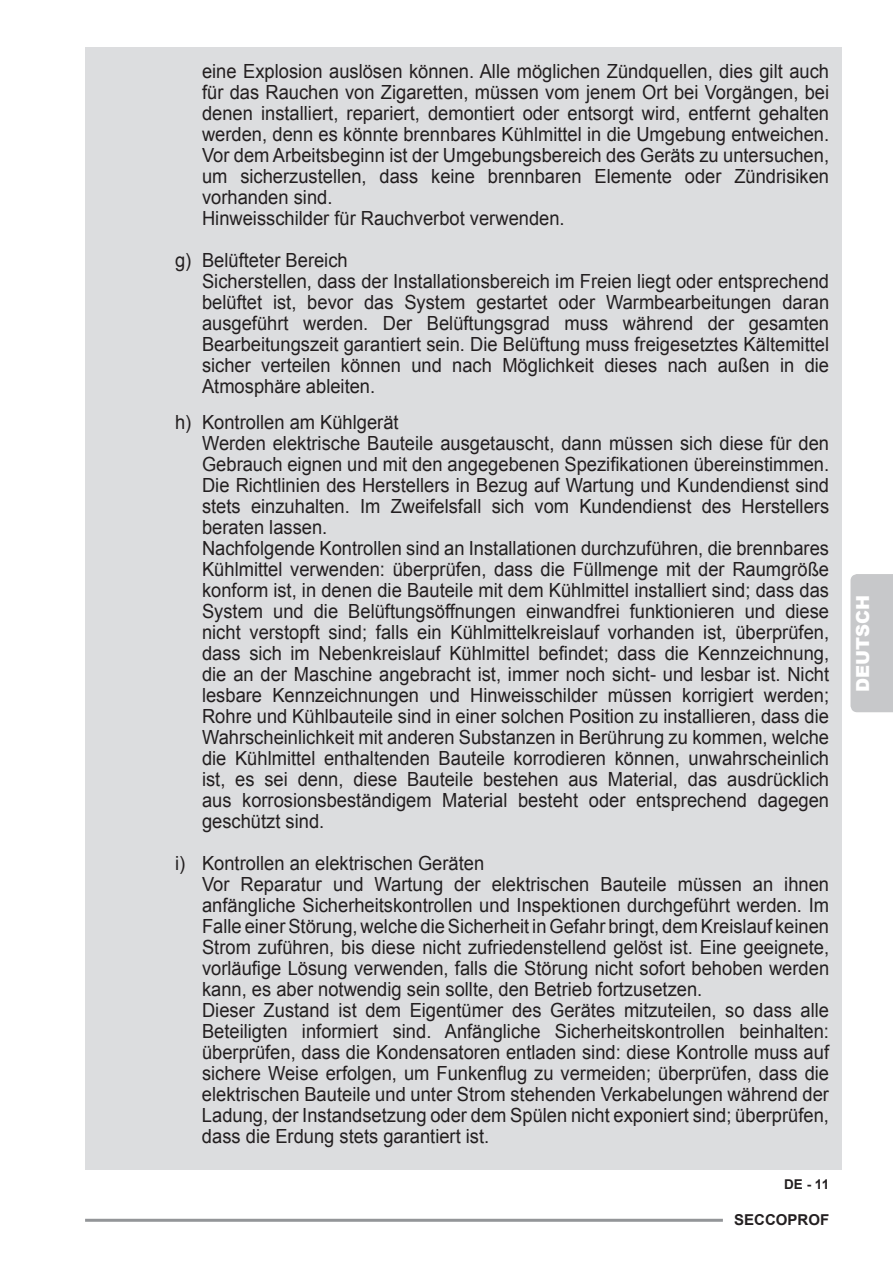
<style>
.page{position:relative;width:893px;height:1263px;background:#fff}
.page>*{position:absolute;margin:0;border:0;box-sizing:border-box;transform-origin:0 0}
.t1{font:19.5px/21px "Arial";color:#231f20;scale:.94 1}
.t2{font:900 18px "Arial";color:#fff}
.t3{font:700 15px "Arial";color:#231f20}
.t4{font:700 13.5px "Arial";color:#231f20}
</style>
<div class="page">
<hr style="left:85px;top:1219px;width:638px;height:3px;background:#939598">
<div style="left:85px;top:47px;width:757px;height:1122px;background:#dcdddf"></div>
<div style="left:850px;top:574px;width:43px;height:138px;background:#c7c8ca"></div>
<p class="t1" style="left:202px;top:61px;width:669px">eine Explosion auslösen können. Alle möglichen Zündquellen, dies gilt auch für das Rauchen von Zigaretten, müssen vom jenem Ort bei Vorgängen, bei denen installiert, repariert, demontiert oder entsorgt wird, entfernt gehalten werden, denn es könnte brennbares Kühlmittel in die Umgebung entweichen.<br>Vor dem Arbeitsbeginn ist der Umgebungsbereich des Geräts zu untersuchen, um sicherzustellen, dass keine brennbaren Elemente oder Zündrisiken vorhanden sind.<br>Hinweisschilder für Rauchverbot verwenden.</p>
<p class="t1" style="left:202px;top:250px;width:669px;text-indent:-27px">g) Belüfteter Bereich<br>Sicherstellen, dass der Installationsbereich im Freien liegt oder entsprechend belüftet ist, bevor das System gestartet oder Warmbearbeitungen daran ausgeführt werden. Der Belüftungsgrad muss während der gesamten Bearbeitungszeit garantiert sein. Die Belüftung muss freigesetztes Kältemittel sicher verteilen können und nach Möglichkeit dieses nach außen in die Atmosphäre ableiten.</p>
<p class="t1" style="left:202px;top:412px;width:669px;text-indent:-27px">h) Kontrollen am Kühlgerät<br>Werden elektrische Bauteile ausgetauscht, dann müssen sich diese für den Gebrauch eignen und mit den angegebenen Spezifikationen übereinstimmen.<br>Die Richtlinien des Herstellers in Bezug auf Wartung und Kundendienst sind stets einzuhalten. Im Zweifelsfall sich vom Kundendienst des Herstellers beraten lassen.<br>Nachfolgende Kontrollen sind an Installationen durchzuführen, die brennbares Kühlmittel verwenden: überprüfen, dass die Füllmenge mit der Raumgröße konform ist, in denen die Bauteile mit dem Kühlmittel installiert sind; dass das System und die Belüftungsöffnungen einwandfrei funktionieren und diese nicht verstopft sind; falls ein Kühlmittelkreislauf vorhanden ist, überprüfen, dass sich im Nebenkreislauf Kühlmittel befindet; dass die Kennzeichnung, die an der Maschine angebracht ist, immer noch sicht- und lesbar ist. Nicht lesbare Kennzeichnungen und Hinweisschilder müssen korrigiert werden; Rohre und Kühlbauteile sind in einer solchen Position zu installieren, dass die Wahrscheinlichkeit mit anderen Substanzen in Berührung zu kommen, welche die Kühlmittel enthaltenden Bauteile korrodieren können, unwahrscheinlich ist, es sei denn, diese Bauteile bestehen aus Material, das ausdrücklich aus korrosionsbeständigem Material besteht oder entsprechend dagegen geschützt sind.</p>
<p class="t1" style="left:202px;top:853px;width:669px;text-indent:-27px">i) Kontrollen an elektrischen Geräten<br>Vor Reparatur und Wartung der elektrischen Bauteile müssen an ihnen anfängliche Sicherheitskontrollen und Inspektionen durchgeführt werden. Im Falle einer Störung, welche die Sicherheit in Gefahr bringt, dem Kreislauf keinen Strom zuführen, bis diese nicht zufriedenstellend gelöst ist. Eine geeignete, vorläufige Lösung verwenden, falls die Störung nicht sofort behoben werden kann, es aber notwendig sein sollte, den Betrieb fortzusetzen.<br>Dieser Zustand ist dem Eigentümer des Gerätes mitzuteilen, so dass alle Beteiligten informiert sind. Anfängliche Sicherheitskontrollen beinhalten: überprüfen, dass die Kondensatoren entladen sind: diese Kontrolle muss auf sichere Weise erfolgen, um Funkenflug zu vermeiden; überprüfen, dass die elektrischen Bauteile und unter Strom stehenden Verkabelungen während der Ladung, der Instandsetzung oder dem Spülen nicht exponiert sind; überprüfen, dass die Erdung stets garantiert ist.</p>
<p class="t4" style="left:784px;top:1175px;width:47px">DE - 11</p>
<p class="t3" style="left:734px;top:1210px;width:97px">SECCOPROF</p>
<p class="t2" style="left:850px;top:692px;width:98px;rotate:-90deg">DEUTSCH</p>
</div>
